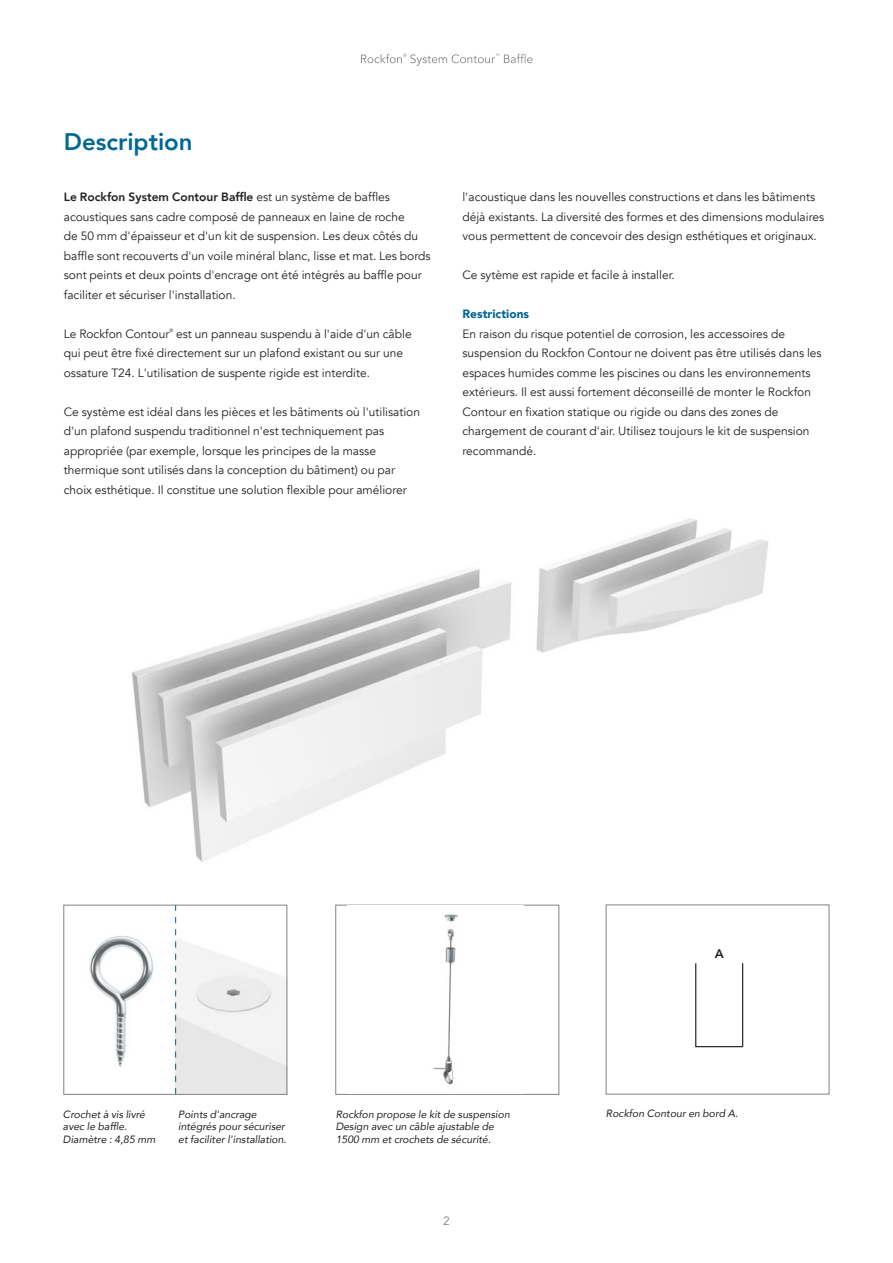
<style>
.page{position:relative;width:893px;height:1263px;background:#fff}
.page>*{position:absolute;margin:0;border:0;box-sizing:border-box;transform-origin:0 0}
.t1{font:800 24px "Avenir";color:#006893}
.t2{font:800 12.6px "Avenir";color:#231f20}
.t3{font:12px/19.5px "Avenir";color:#231f20}
.t4{font:900 12px "Avenir";color:#006893}
.t5{font:12px "Avenir";color:#808285}
.t6{font:italic 10.5px/12.6px "Avenir";color:#231f20}
.t7{font:4.8px "Avenir";color:#231f20}
.s1{font-weight:800}
</style>
<div class="page">
<svg style="left:361px;top:54px;width:172px;height:12px"></svg>
<div style="left:336px;top:905px;width:223px;height:189px;border:1px solid #808285"></div>
<img style="left:176px;top:907px;width:109px;height:185px">
<img style="left:132px;top:519px;width:636px;height:343px">
<svg style="left:175px;top:907px;width:1px;height:185px"></svg>
<div style="left:64px;top:905px;width:223px;height:189px;border:1px solid #808285"></div>
<img style="left:89px;top:935px;width:65px;height:132px">
<div style="left:695px;top:963px;width:48px;height:84px;border:1px solid #231f20"></div>
<img style="left:348px;top:905px;width:176px;height:189px">
<h1 class="t1" style="left:64px;top:123px;width:130px">Description</h1>
<p class="t3" style="left:64px;top:188px;width:368px"><span class="s1">Le Rockfon System Contour Baffle</span> est un système de baffles acoustiques sans cadre composé de panneaux en laine de roche<br>de 50 mm d'épaisseur et d'un kit de suspension. Les deux côtés du baffle sont recouverts d'un voile minéral blanc, lisse et mat. Les bords sont peints et deux points d'encrage ont été intégrés au baffle pour faciliter et sécuriser l'installation.</p>
<p class="t3" style="left:64px;top:324px;width:107px">Le Rockfon Contour</p>
<p class="t7" style="left:169px;top:327px;width:5px">®</p>
<p class="t3" style="left:64px;top:324px;width:349px;text-indent:112px">est un panneau suspendu à l'aide d'un câble qui peut être fixé directement sur un plafond existant ou sur une ossature T24. L'utilisation de suspente rigide est interdite.</p>
<p class="t3" style="left:64px;top:402px;width:358px">Ce système est idéal dans les pièces et les bâtiments où l'utilisation d'un plafond suspendu traditionnel n'est techniquement pas appropriée (par exemple, lorsque les principes de la masse thermique sont utilisés dans la conception du bâtiment) ou par choix esthétique. Il constitue une solution flexible pour améliorer</p>
<p class="t3" style="left:462px;top:188px;width:363px">l'acoustique dans les nouvelles constructions et dans les bâtiments déjà existants. La diversité des formes et des dimensions modulaires vous permettent de concevoir des design esthétiques et originaux.</p>
<p class="t3" style="left:462px;top:266px;width:214px">Ce sytème est rapide et facile à installer.</p>
<p class="t4" style="left:462px;top:304px;width:68px">Restrictions</p>
<p class="t3" style="left:462px;top:324px;width:361px">En raison du risque potentiel de corrosion, les accessoires de suspension du Rockfon Contour ne doivent pas être utilisés dans les espaces humides comme les piscines ou dans les environnements extérieurs. Il est aussi fortement déconseillé de monter le Rockfon Contour en fixation statique ou rigide ou dans des zones de chargement de courant d'air. Utilisez toujours le kit de suspension recommandé.</p>
<p class="t2" style="left:715px;top:943px;width:11px">A</p>
<p class="t6" style="left:63px;top:1108px;width:94px">Crochet à vis livré avec le baffle.<br>Diamètre : 4,85 mm</p>
<p class="t6" style="left:178px;top:1108px;width:110px">Points d'ancrage intégrés pour sécuriser et faciliter l'installation.</p>
<p class="t6" style="left:606px;top:1107px;width:134px">Rockfon Contour en bord A.</p>
<p class="t6" style="left:336px;top:1108px;width:176px">Rockfon propose le kit de suspension<br>Design avec un câble ajustable de<br>1500 mm et crochets de sécurité.</p>
<p class="t5" style="left:443px;top:1213px;width:8px">2</p>
</div>
